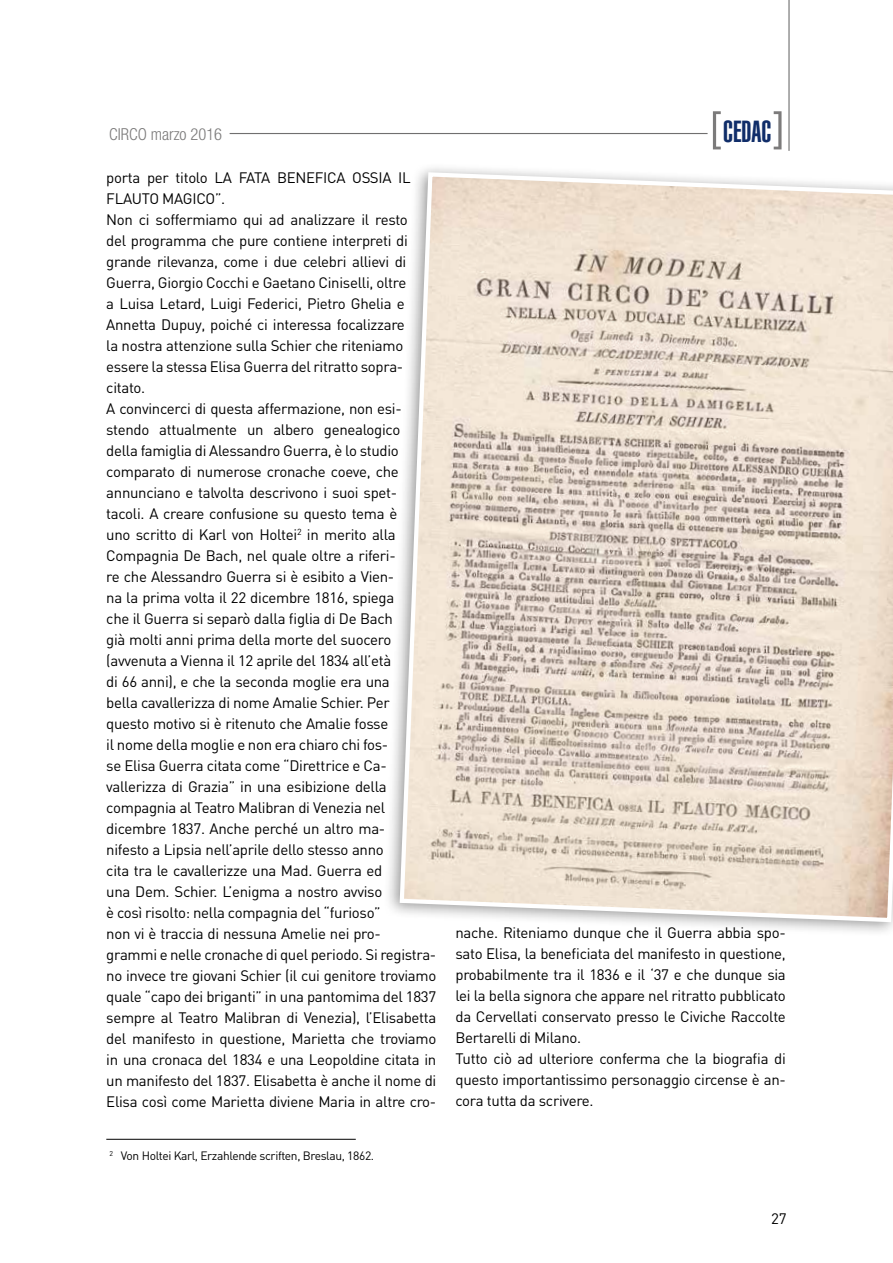
<style>
.page{position:relative;width:893px;height:1263px;background:#fff}
.page>*{position:absolute;margin:0;border:0;box-sizing:border-box;transform-origin:0 0}
.t1{font:900 extra-condensed 30px "Helvetica";color:#102d69}
.t2{font:300 condensed 16.5px "Helvetica Neue";color:#7c7b7b}
.t3{font:15px/21px "DIN";letter-spacing:-.02em;color:#000}
.t4{font:12px "DIN";letter-spacing:-.03em;color:#000}
</style>
<div class="page">
<svg style="left:713px;top:111px;width:8px;height:38px"></svg>
<svg style="left:774px;top:111px;width:7px;height:38px"></svg>
<hr style="left:788px;top:0;width:2px;height:151px;background:#706f6f">
<hr style="left:230px;top:133px;width:478px;height:1px;background:#706f6f">
<div style="left:384px;top:162px;width:509px;height:775px;background:#000;opacity:.4"></div>
<svg style="left:397px;top:170px;width:496px;height:754px;background:#e3d7cb"></svg>
<hr style="left:106px;top:1139px;width:250px;height:1px;background:#000">
<p class="t2" style="left:109px;top:125px;width:114px">CIRCO marzo 2016</p>
<h1 class="t1" style="left:723px;top:114px;width:50px">CEDAC</h1>
<p class="t3" style="left:106px;top:167px;width:332px">porta per titolo LA FATA BENEFICA OSSIA IL FLAUTO MAGICO”.<br>Non ci soffermiamo qui ad analizzare il resto<br>del programma che pure contiene interpreti di grande rilevanza, come i due celebri allievi di Guerra, Giorgio Cocchi e Gaetano Ciniselli, oltre<br>a Luisa Letard, Luigi Federici, Pietro Ghelia e Annetta Dupuy, poiché ci interessa focalizzare<br>la nostra attenzione sulla Schier che riteniamo essere la stessa Elisa Guerra del ritratto sopra&shy;citato.<br>A convincerci di questa affermazione, non esi&shy;stendo attualmente un albero genealogico<br>della famiglia di Alessandro Guerra, è lo studio comparato di numerose cronache coeve, che annunciano e talvolta descrivono i suoi spet&shy;tacoli. A creare confusione su questo tema è<br>uno scritto di Karl von Holtei<sup>2</sup> in merito alla Compagnia De Bach, nel quale oltre a riferi-<br>re che Alessandro Guerra si è esibito a Vien-<br>na la prima volta il 22 dicembre 1816, spiega<br>che il Guerra si separò dalla figlia di De Bach<br>già molti anni prima della morte del suocero (avvenuta a Vienna il 12 aprile del 1834 all’età<br>di 66 anni), e che la seconda moglie era una<br>bella cavallerizza di nome Amalie Schier. Per questo motivo si è ritenuto che Amalie fosse<br>il nome della moglie e non era chiaro chi fos-<br>se Elisa Guerra citata come “Direttrice e Ca&shy;vallerizza di Grazia” in una esibizione della compagnia al Teatro Malibran di Venezia nel dicembre 1837. Anche perché un altro ma-<br>nifesto a Lipsia nell’aprile dello stesso anno<br>cita tra le cavallerizze una Mad. Guerra ed<br>una Dem. Schier. L’enigma a nostro avviso<br>è così risolto: nella compagnia del “furioso”<br>non vi è traccia di nessuna Amelie nei pro-<br>grammi e nelle cronache di quel periodo. Si registra&shy;no invece tre giovani Schier (il cui genitore troviamo quale “capo dei briganti” in una pantomima del 1837 sempre al Teatro Malibran di Venezia), l’Elisabetta del manifesto in questione, Marietta che troviamo in una cronaca del 1834 e una Leopoldine citata in un manifesto del 1837. Elisabetta è anche il nome di Elisa così come Marietta diviene Maria in altre cro-</p>
<p class="t4" style="left:110px;top:1148px;width:266px"><sup>2</sup> Von Holtei Karl, Erzahlende scriften, Breslau, 1862.</p>
<p class="t3" style="left:455px;top:921px;width:332px">nache. Riteniamo dunque che il Guerra abbia spo&shy;sato Elisa, la beneficiata del manifesto in questione, probabilmente tra il 1836 e il ‘37 e che dunque sia lei la bella signora che appare nel ritratto pubblicato da Cervellati conservato presso le Civiche Raccolte Bertarelli di Milano.<br>Tutto ciò ad ulteriore conferma che la biografia di questo importantissimo personaggio circense è an&shy;cora tutta da scrivere.</p>
<p class="t3" style="left:771px;top:1208px;width:17px">27</p>
</div>
